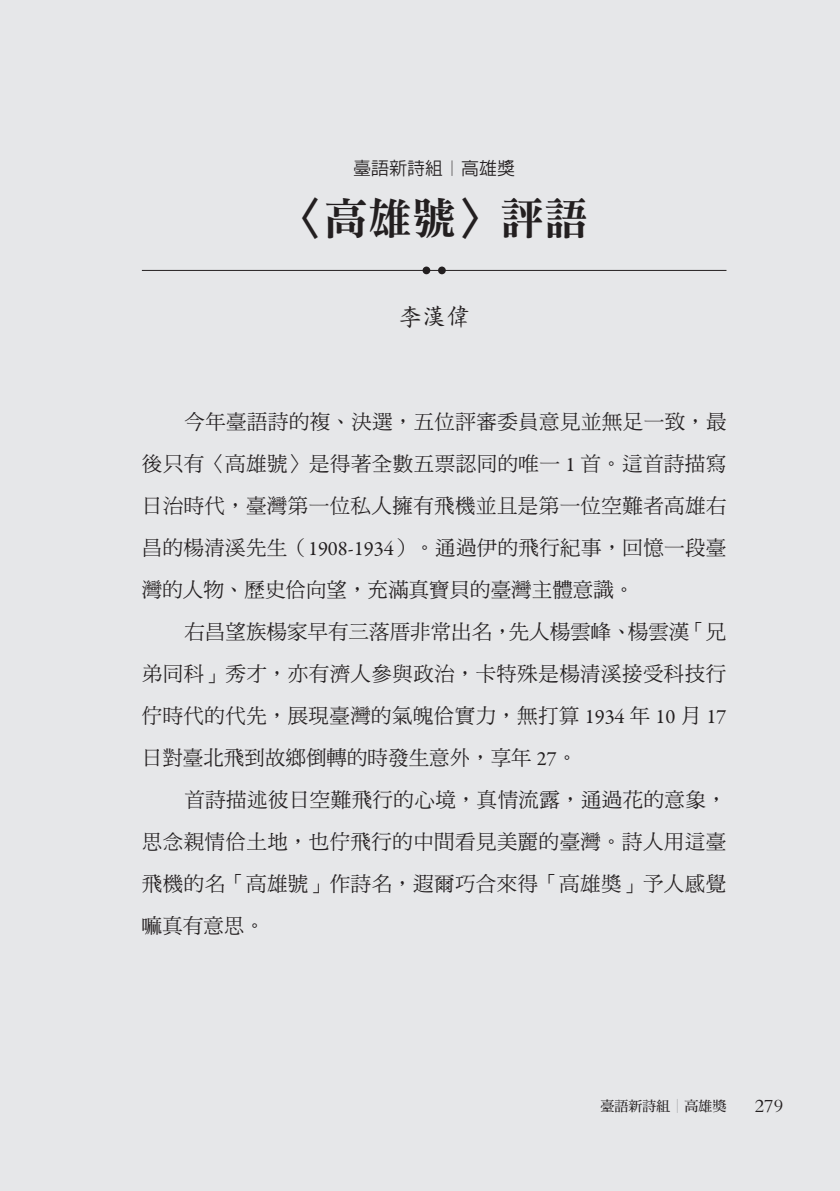
<style>
.page{position:relative;width:840px;height:1191px;background:#fff}
.page>*{position:absolute;margin:0;border:0;box-sizing:border-box;transform-origin:0 0}
.t1{font:44px "DF Ming Std W9";color:#231f20}
.t2{font:500 24px "AR Kai B5";color:#231f20}
.t3{font:20.4px/42px "DF Ming Std W5";letter-spacing:.02em;color:#231f20;text-align:justify}
.t4{font:500 18px "AR Hei B5";color:#231f20}
.t5{font:18px "Bergamo Std";color:#231f20}
.t6{font:14px "DF Ming Std W7";color:#231f20}
.s1{font-family:"Garamond Premr Pro"}
.s2{color:#939598}
</style>
<div class="page">
<div style="left:1px;top:0;width:838px;height:1191px;background:#e6e7e9"></div>
<hr style="left:142px;top:270px;width:584px;height:1px;background:#231f20">
<div style="left:422px;top:266px;width:8px;height:8px;background:#231f20;border-radius:50%"></div>
<div style="left:438px;top:266px;width:7px;height:8px;background:#231f20;border-radius:50%"></div>
<p class="t4" style="left:353px;top:159px;width:163px">臺語新詩組︱高雄獎</p>
<h1 class="t1" style="left:280px;top:195px;width:309px">〈高雄號〉評語</h1>
<p class="t2" style="left:398px;top:305px;width:73px">李漢偉</p>
<p class="t3" style="left:142px;top:400px;width:586px;text-indent:43px">今年臺語詩的複、決選，五位評審委員意見並無足一致，最後只有〈高雄號〉是得著全數五票認同的唯一 <span class="s1">1</span> 首。這首詩描寫日治時代，臺灣第一位私人擁有飛機並且是第一位空難者高雄右昌的楊清溪先生（<span class="s1">1908-1934</span>）。通過伊的飛行紀事，回憶一段臺灣的人物、歷史佮向望，充滿真寶貝的臺灣主體意識。</p>
<p class="t3" style="left:142px;top:610px;width:585px;text-indent:43px">右昌望族楊家早有三落厝非常出名，先人楊雲峰、楊雲漢「兄弟同科」秀才，亦有濟人參與政治，卡特殊是楊清溪接受科技行佇時代的代先，展現臺灣的氣魄佮實力，無打算 <span class="s1">1934</span> 年 <span class="s1">10</span> 月 <span class="s1">17</span>日對臺北飛到故鄉倒轉的時發生意外，享年 <span class="s1">27</span>。</p>
<p class="t3" style="left:142px;top:778px;width:586px;text-indent:43px">首詩描述彼日空難飛行的心境，真情流露，通過花的意象，思念親情佮土地，也佇飛行的中間看見美麗的臺灣。詩人用這臺飛機的名「高雄號」作詩名，遐爾巧合來得「高雄獎」予人感覺嘛真有意思。</p>
<p class="t6" style="left:600px;top:1098px;width:127px">臺語新詩組<span class="s2">│</span>高雄獎</p>
<p class="t5" style="left:754px;top:1095px;width:30px">279</p>
</div>
